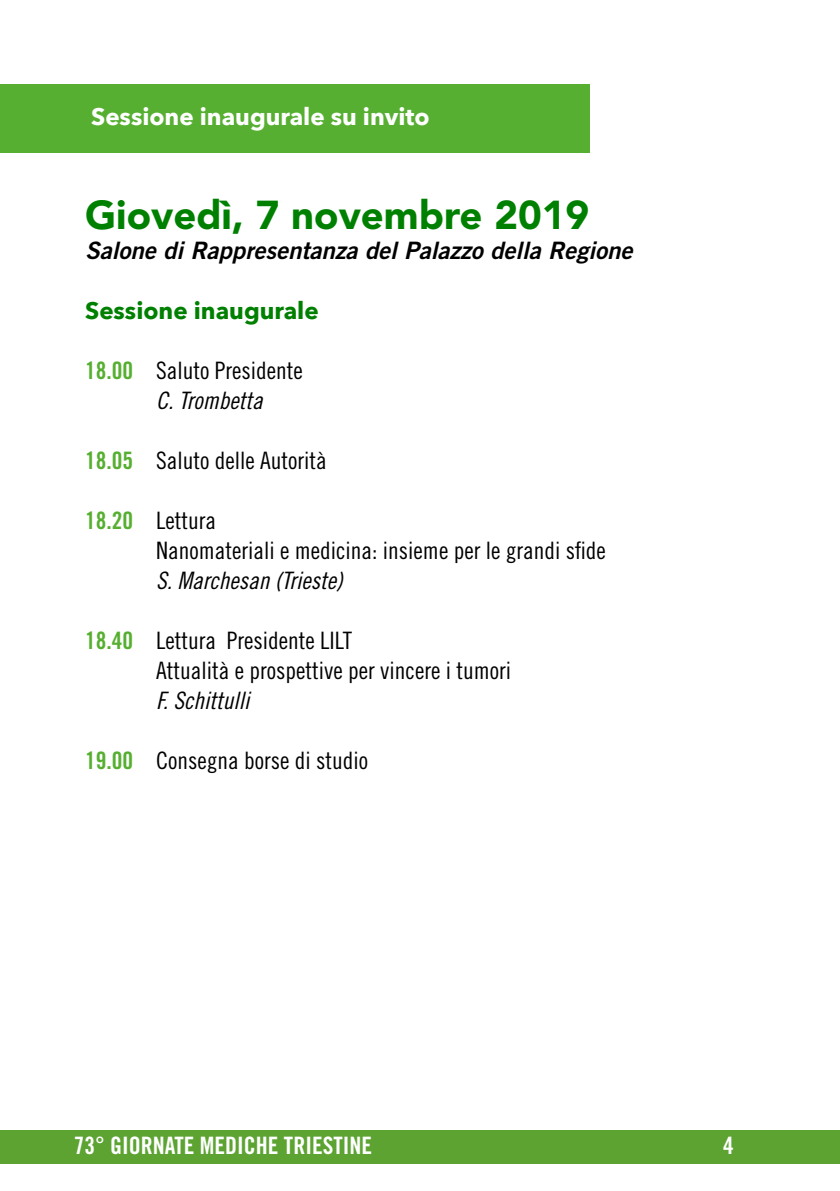
<style>
.page{position:relative;width:840px;height:1191px;background:#fff}
.page>*{position:absolute;margin:0;border:0;box-sizing:border-box;transform-origin:0 0}
.t1{font:900 40px "Avenir LT Std";color:#008000}
.t2{font:24px/30px "Trade Gothic LT Std Cn 18";color:#000}
.t3{font:24px "Trade Gothic LT Std Bd 2 Obl";color:#000}
.t4{font:24px "Trade Gothic LT Std Cn 18 Obl";color:#000}
.t5{font:24px "Trade Gothic LT Std Bd Cn 20";color:#fff}
.t6{font:700 24px "Avenir Next";color:#fff}
.t7{font:700 24px "Avenir Next";color:#008000}
.s1{font-family:"Trade Gothic LT Std Bd Cn 20";color:#56af31}
</style>
<div class="page">
<div style="left:0;top:1130px;width:839px;height:34px;background:#5ca332"></div>
<div style="left:0;top:84px;width:589px;height:69px;background:#56af31"></div>
<p class="t6" style="left:91px;top:95px;width:340px">Sessione inaugurale su invito</p>
<h1 class="t1" style="left:85px;top:191px;width:505px">Giovedì, 7 novembre 2019</h1>
<p class="t3" style="left:85px;top:235px;width:548px">Salone di Rappresentanza del Palazzo della Regione</p>
<p class="t7" style="left:85px;top:289px;width:235px">Sessione inaugurale</p>
<p class="t2" style="left:85px;top:355px;width:219px"><span class="s1">18.00</span> Saluto Presidente</p>
<p class="t4" style="left:156px;top:386px;width:108px">C. Trombetta</p>
<p class="t2" style="left:85px;top:445px;width:243px"><span class="s1">18.05</span> Saluto delle Autorità</p>
<p class="t2" style="left:156px;top:505px;width:451px;text-indent:-71px"><span class="s1">18.20</span> Lettura<br>Nanomateriali e medicina: insieme per le grandi sfide</p>
<p class="t4" style="left:156px;top:566px;width:188px">S. Marchesan (Trieste)</p>
<p class="t2" style="left:156px;top:625px;width:356px;text-indent:-71px"><span class="s1">18.40</span> Lettura Presidente LILT<br>Attualità e prospettive per vincere i tumori</p>
<p class="t4" style="left:156px;top:686px;width:95px">F. Schittulli</p>
<p class="t2" style="left:85px;top:745px;width:284px"><span class="s1">19.00</span> Consegna borse di studio</p>
<p class="t5" style="left:74px;top:1131px;width:299px">73° GIORNATE MEDICHE TRIESTINE</p>
<p class="t5" style="left:722px;top:1131px;width:12px">4</p>
</div>
